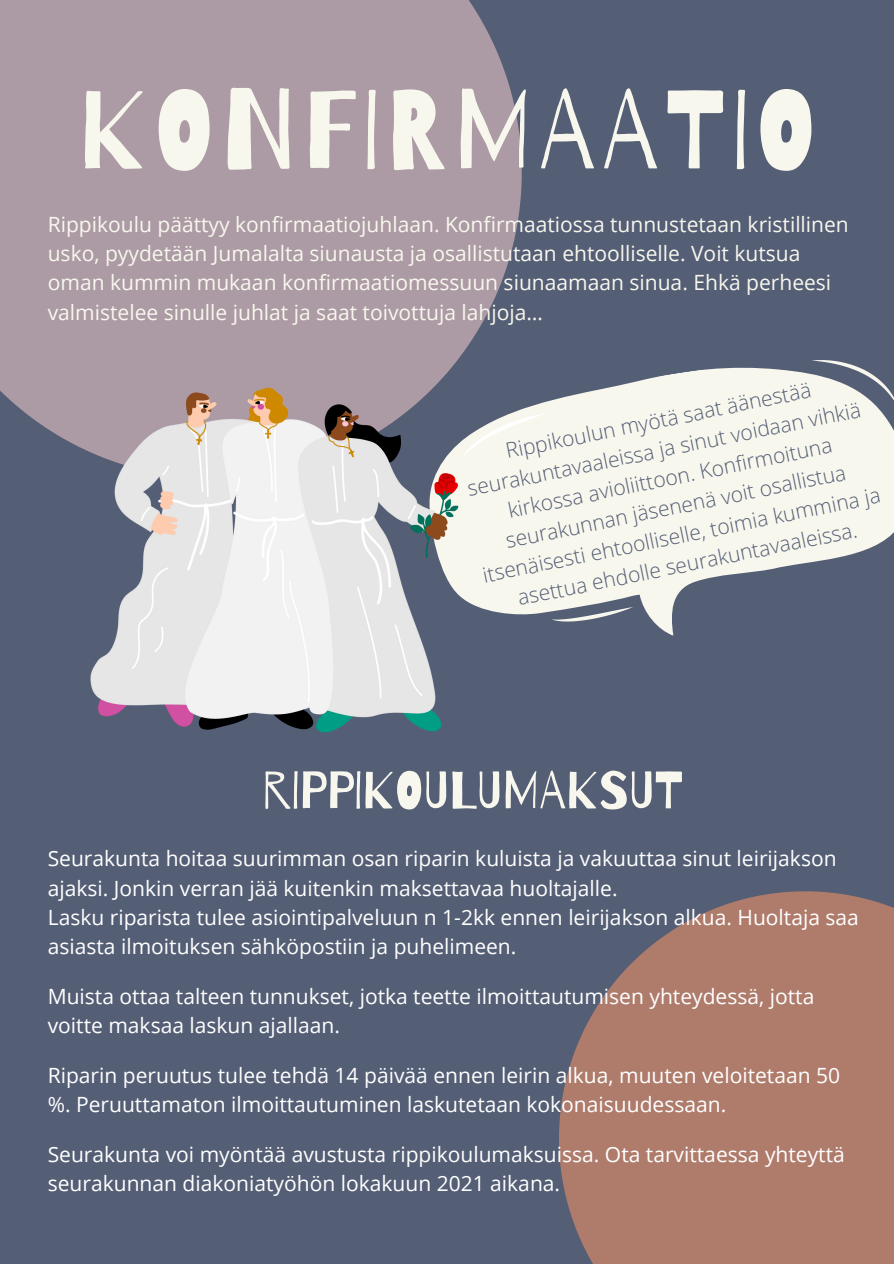
<style>
.page{position:relative;width:894px;height:1264px;background:#fff}
.page>*{position:absolute;margin:0;border:0;box-sizing:border-box;transform-origin:0 0}
.t1{font:111.15px "Barrio";letter-spacing:.06em;color:#f8f7ee}
.t2{font:52.5px "Barrio";color:#f8f7ee}
.t3{font:21px/29.2px "Open Sans";color:#fff}
.t4{font:21px/29.2px "Open Sans";color:#f8f7ee}
.t5{font:300 21px/29.2px "Open Sans";color:#545e75;text-align:center}
</style>
<div class="page">
<div style="left:0;top:0;width:893px;height:1263px;background:#545e75"></div>
<svg style="left:559px;top:891px;width:334px;height:372px;background:#a4786d"></svg>
<svg style="left:472px;top:367px;width:421px;height:269px;fill:#f8f7ee"></svg>
<svg style="left:551px;top:607px;width:82px;height:18px"></svg>
<svg style="left:811px;top:360px;width:82px;height:60px"></svg>
<svg style="left:521px;top:413px;width:32px;height:45px"></svg>
<svg style="left:0;top:0;width:521px;height:479px;background:#a798a1"></svg>
<img style="left:74px;top:367px;width:398px;height:366px">
<p class="t1" style="left:78px;top:71px;width:739px">KONFIRMAATIO</p>
<p class="t4" style="left:48px;top:209px;width:802px">Rippikoulu päättyy konfirmaatiojuhlaan. Konfirmaatiossa tunnustetaan kristillinen usko, pyydetään Jumalalta siunausta ja osallistutaan ehtoolliselle. Voit kutsua oman kummin mukaan konfirmaatiomessuun siunaamaan sinua. Ehkä perheesi valmistelee sinulle juhlat ja saat toivottuja lahjoja…</p>
<p class="t5" style="left:457px;top:444px;width:407px;rotate:-11deg">Rippikoulun myötä saat äänestää seurakuntavaaleissa ja sinut voidaan vihkiä kirkossa avioliittoon. Konfirmoituna seurakunnan jäsenenä voit osallistua itsenäisesti ehtoolliselle, toimia kummina ja asettua ehdolle seurakuntavaaleissa.</p>
<p class="t2" style="left:262px;top:762px;width:422px">rIPPIKOULUMAKSUT</p>
<p class="t3" style="left:48px;top:843px;width:790px">Seurakunta hoitaa suurimman osan riparin kuluista ja vakuuttaa sinut leirijakson ajaksi. Jonkin verran jää kuitenkin maksettavaa huoltajalle.</p>
<p class="t3" style="left:48px;top:902px;width:812px">Lasku riparista tulee asiointipalveluun n 1-2kk ennen leirijakson alkua. Huoltaja saa asiasta ilmoituksen sähköpostiin ja puhelimeen.</p>
<p class="t3" style="left:48px;top:981px;width:767px">Muista ottaa talteen tunnukset, jotka teette ilmoittautumisen yhteydessä, jotta voitte maksaa laskun ajallaan.</p>
<p class="t3" style="left:48px;top:1059px;width:793px">Riparin peruutus tulee tehdä 14 päivää ennen leirin alkua, muuten veloitetaan 50 %. Peruuttamaton ilmoittautuminen laskutetaan kokonaisuudessaan.</p>
<p class="t3" style="left:48px;top:1138px;width:798px">Seurakunta voi myöntää avustusta rippikoulumaksuissa. Ota tarvittaessa yhteyttä seurakunnan diakoniatyöhön lokakuun 2021 aikana.</p>
</div>
